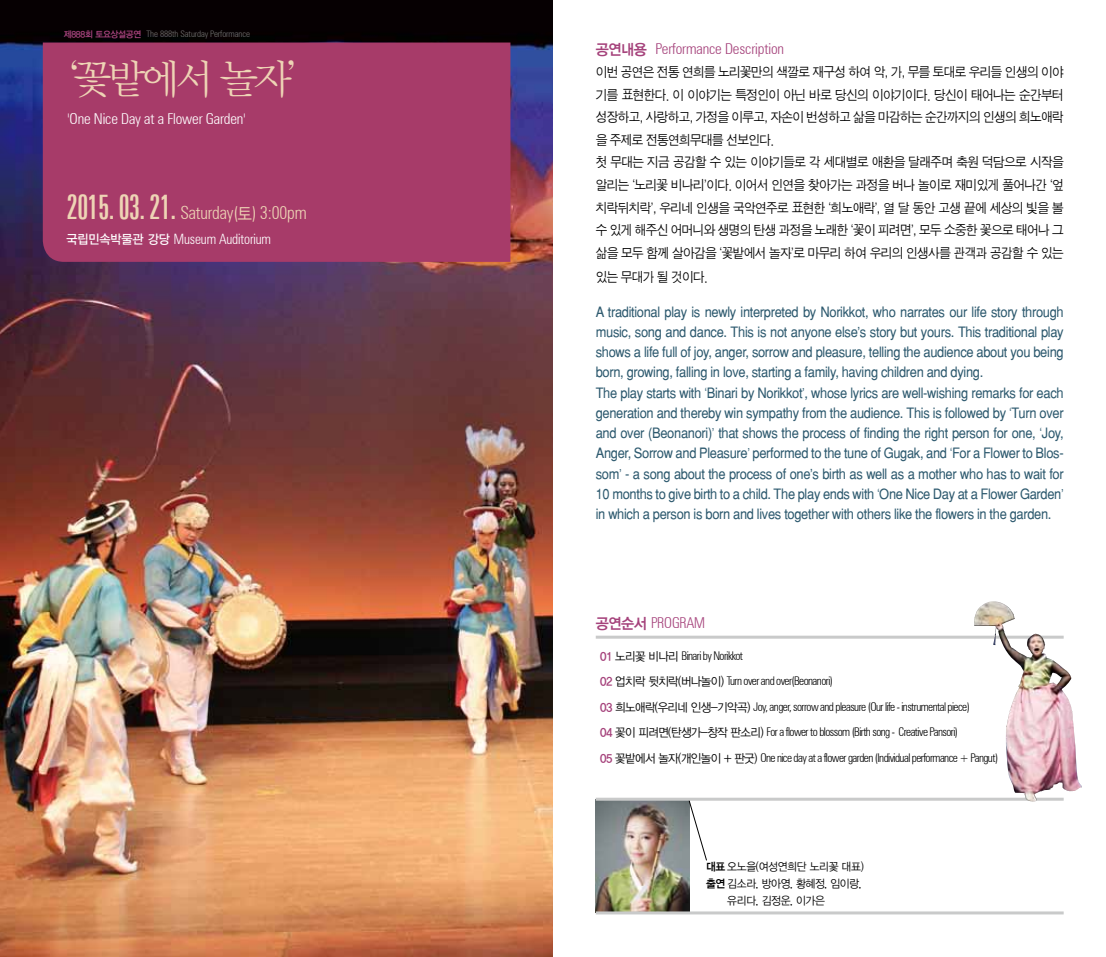
<style>
.page{position:relative;width:1106px;height:957px;background:#fff}
.page>*{position:absolute;margin:0;border:0;box-sizing:border-box;transform-origin:0 0}
.t1{font:40.5px "YDIY Mj O320";letter-spacing:-.1em;color:#eed4b5}
.t2{font:300 condensed 18px "Zurich BT";letter-spacing:-.01em;color:#eed4b5;scale:.95 1}
.t3{font:300 condensed 15px "Zurich BT";letter-spacing:-.01em;color:#fff}
.t4{font:300 condensed 15px "Zurich BT";letter-spacing:-.01em;color:#a5427b}
.t5{font:300 condensed 15px "Zurich BT";letter-spacing:-.01em;color:#a5427b;scale:.95 1}
.t6{font:14.25px/20.2px "Helvetica";letter-spacing:-.025em;color:#2e5a6f;scale:.9 1}
.t7{font:300 condensed 14.25px "Zurich BT";letter-spacing:-.01em;color:#fff;scale:.95 1}
.t8{font:13.5px/22.5px "Sand Jg";letter-spacing:-.04em;color:#000;scale:.95 1}
.t9{font:300 condensed 12px/25.5px "Zurich BT";letter-spacing:-.05em;color:#000;scale:.95 1}
.t10{font:11.25px "YDIYGO320";letter-spacing:-.03em;color:#000;scale:.95 1}
.t11{font:300 condensed 9px "Zurich BT";letter-spacing:-.01em;color:#727171}
.s1{font-family:"YDIYGO340";font-weight:400;font-stretch:normal;color:#a5427b}
.s2{font-weight:400;font-stretch:extra-condensed;font-size:34.5px}
.s3{font-family:"YDIYGO320";font-weight:400;font-stretch:normal}
.s4{font-family:"YDIYGO330";font-weight:400;font-stretch:normal;font-size:12.75px}
.s5{font-family:"YDIYGO340";font-weight:400;font-stretch:normal}
.s6{font-family:"Sand Jg"}
.s7{font-family:"YDIYGO340"}
</style>
<div class="page">
<img style="left:0;top:0;width:553px;height:957px">
<div style="left:43px;top:43px;width:467px;height:219px;background:#a73b69"></div>
<img style="left:596px;top:800px;width:93px;height:111px">
<hr style="left:596px;top:911px;width:467px;height:3px;background:#c9caca">
<hr style="left:596px;top:635px;width:467px;height:3px;background:#c9caca">
<svg style="left:688px;top:800px;width:19px;height:61px"></svg>
<hr style="left:596px;top:797px;width:467px;height:3px;background:#c9caca">
<img style="left:974px;top:601px;width:107px;height:200px">
<p class="t11" style="left:64px;top:29px;width:188px"><span class="s1">제888회 토요상설공연</span> The 888th Saturday Performance</p>
<h1 class="t1" style="left:37px;top:59px;width:293px">‘꽃밭에서 놀자’</h1>
<p class="t3" style="left:68px;top:110px;width:179px">'One Nice Day at a Flower Garden'</p>
<p class="t2" style="left:66px;top:202px;width:254px"><span class="s2">2015. 03. 21.</span> Saturday(<span class="s3">토</span>) 3:00pm</p>
<p class="t7" style="left:66px;top:231px;width:217px"><span class="s4">국립민속박물관 강당</span> Museum Auditorium</p>
<p class="t4" style="left:596px;top:39px;width:190px"><span class="s5">공연내용</span> Performance Description</p>
<p class="t8" style="left:596px;top:61px;width:494px">이번 공연은 전통 연희를 노리꽃만의 색깔로 재구성 하여 악, 가, 무를 토대로 우리들 인생의 이야 기를 표현한다. 이 이야기는 특정인이 아닌 바로 당신의 이야기이다. 당신이 태어나는 순간부터 성장하고, 사랑하고, 가정을 이루고, 자손이 번성하고 삶을 마감하는 순간까지의 인생의 희노애락 을 주제로 전통연희무대를 선보인다.<br>첫 무대는 지금 공감할 수 있는 이야기들로 각 세대별로 애환을 달래주며 축원 덕담으로 시작을 알리는 ‘노리꽃 비나리’이다. 이어서 인연을 찾아가는 과정을 버나 놀이로 재미있게 풀어나간 ‘엎 치락뒤치락’, 우리네 인생을 국악연주로 표현한 ‘희노애락’, 열 달 동안 고생 끝에 세상의 빛을 볼 수 있게 해주신 어머니와 생명의 탄생 과정을 노래한 ‘꽃이 피려면’, 모두 소중한 꽃으로 태어나 그 삶을 모두 함께 살아감을 ‘꽃밭에서 놀자’로 마무리 하여 우리의 인생사를 관객과 공감할 수 있는</p>
<p class="t8" style="left:596px;top:266px;width:119px">있는 무대가 될 것이다.</p>
<p class="t6" style="left:596px;top:301px;width:521px">A traditional play is newly interpreted by Norikkot, who narrates our life story through music, song and dance. This is not anyone else's story but yours. This traditional play shows a life full of joy, anger, sorrow and pleasure, telling the audience about you being born, growing, falling in love, starting a family, having children and dying.<br>The play starts with <span class="s6">‘</span>Binari by Norikkot<span class="s6">’</span>, whose lyrics are well-wishing remarks for each generation and thereby win sympathy from the audience. This is followed by <span class="s6">‘</span>Turn over and over (Beonanori)<span class="s6">’</span> that shows the process of finding the right person for one, <span class="s6">‘</span>Joy, Anger, Sorrow and Pleasure<span class="s6">’</span> performed to the tune of Gugak, and <span class="s6">‘</span>For a Flower to Blos&shy;som<span class="s6">’</span> - a song about the process of one's birth as well as a mother who has to wait for 10 months to give birth to a child. The play ends with <span class="s6">‘</span>One Nice Day at a Flower Garden<span class="s6">’ </span>in which a person is born and lives together with others like the flowers in the garden.</p>
<p class="t5" style="left:596px;top:613px;width:106px"><span class="s5">공연순서</span> prog ram</p>
<p class="t9" style="left:600px;top:642px;width:420px"><span class="s1">01</span> <span class="s3">노리꽃 비나리</span> Binari by Norikkot<br><span class="s1">02</span> <span class="s3">업치락 뒷치락(버나놀이)</span> Turn over and over(Beonanori)<br><span class="s1">03</span> <span class="s3">희노애락(우리네 인생-기악곡)</span> Joy, anger, sorrow and pleasure (Our life - instrumental piece)<br><span class="s1">04</span> <span class="s3">꽃이 피려면(탄생가-창작 판소리)</span> For a flower to blossom (Birth song - Creative Pansori)<br><span class="s1">05</span> <span class="s3">꽃밭에서 놀자(개인놀이 + 판굿)</span> One nice day at a flower garden (Individual performance + Pangut)</p>
<p class="t10" style="left:706px;top:860px;width:167px"><span class="s7">대표</span> 오노을(여성연희단 노리꽃 대표)</p>
<p class="t10" style="left:706px;top:877px;width:165px"><span class="s7">출연</span> 김소라, 방아영, 황혜정, 임이랑,</p>
<p class="t10" style="left:727px;top:895px;width:104px">유리다, 김정운, 이가은</p>
</div>
